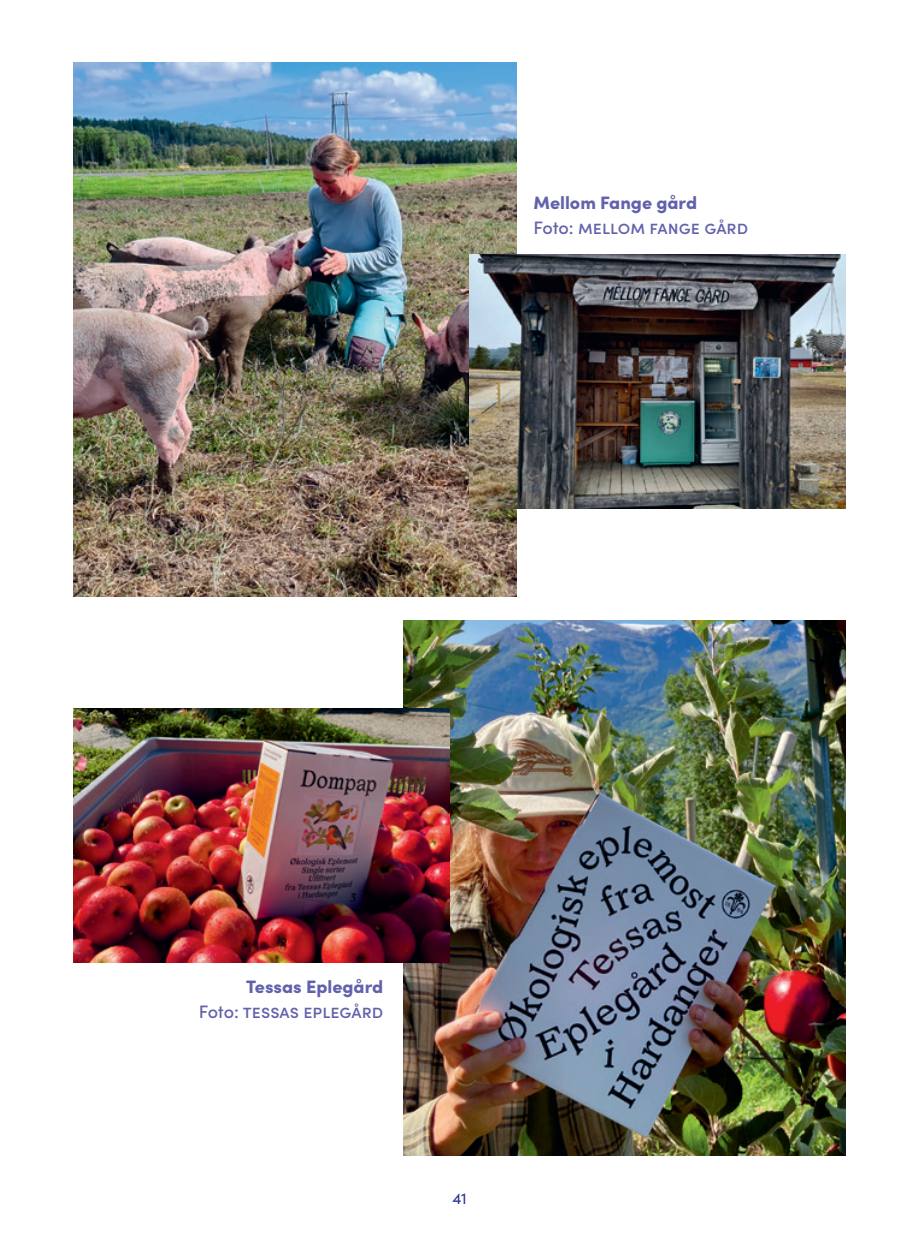
<style>
.page{position:relative;width:908px;height:1248px;background:#fff}
.page>*{position:absolute;margin:0;border:0;box-sizing:border-box;transform-origin:0 0}
.Byline{font:500 18px "Sofia Pro";color:#6262ac}
.Byline-2{font:900 18px "Sofia Pro";letter-spacing:-.005em;color:#6262ac}
.t1{font:16px "Sofia Pro";color:#2a3594}
</style>
<div class="page">
<img style="left:74px;top:62px;width:442px;height:534px">
<img style="left:469px;top:254px;width:376px;height:254px">
<img style="left:403px;top:620px;width:442px;height:535px">
<img style="left:74px;top:708px;width:375px;height:254px">
<p class="Byline-2" style="left:533px;top:188px;width:165px">Mellom Fange gård</p>
<p class="Byline" style="left:533px;top:214px;width:216px">Foto: Mellom fange gård</p>
<p class="Byline-2" style="left:246px;top:972px;width:138px">Tessas Eplegård</p>
<p class="Byline" style="left:199px;top:998px;width:186px">Foto: tessas eplegård</p>
<p class="t1" style="left:452px;top:1186px;width:16px">41</p>
</div>
